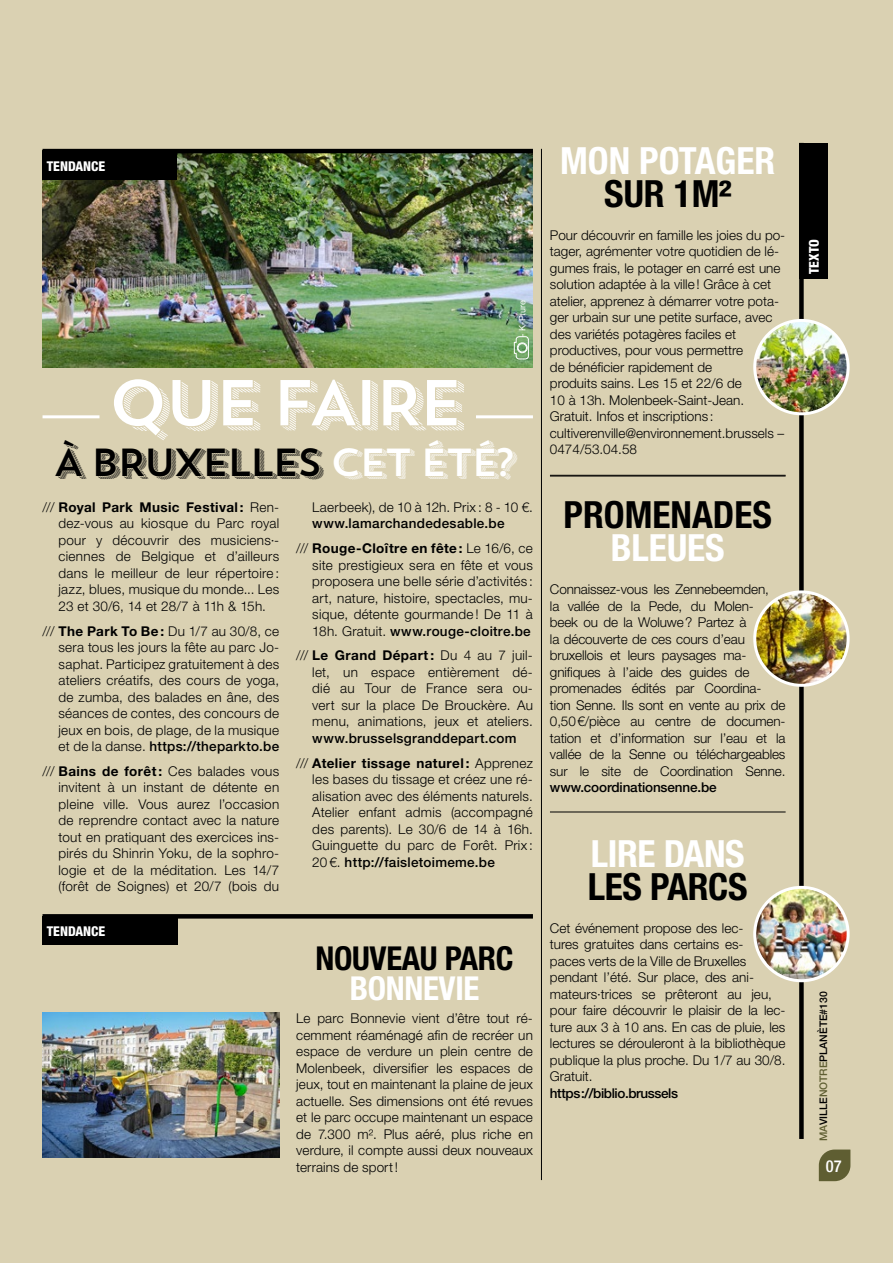
<style>
.page{position:relative;width:893px;height:1263px;background:#dad1b2}
.page>*{position:absolute;margin:0;border:0;box-sizing:border-box;transform-origin:0 0}
.t1{font:64.5px "Trend Sans Four";letter-spacing:-.135em;color:#fff}
.t2{font:39px "Trend Sans Four";letter-spacing:-.13em;color:#000}
.t3{font:700 condensed 37.5px "Helvetica Neue";color:#fff}
.t4{font:700 condensed 37.5px "Helvetica Neue";color:#000}
.t5{font:700 condensed 33px "Helvetica Neue";letter-spacing:-.01em;color:#000}
.t6{font:700 condensed 33px "Helvetica Neue";letter-spacing:-.01em;color:#fff}
.t7{font:500 condensed 16.5px "Helvetica Neue";color:#fff}
.t8{font:300 13.5px/16.5px "Helvetica Neue LT Std";letter-spacing:-.01em;color:#000;text-align:justify}
.t9{font:300 13.5px/16.5px "Helvetica Neue";color:#000}
.t10{font:500 13.5px/24.8px "Helvetica Neue LT Std";letter-spacing:.025em;color:#000}
.t11{font:300 13.5px "Helvetica Neue LT Std";letter-spacing:.02em;color:#000}
.t12{font:500 13.5px "Helvetica Neue";letter-spacing:-.01em;color:#000}
.t13{font:500 13.5px "Helvetica Neue";letter-spacing:-.03em;color:#000}
.t14{font:800 condensed 13.5px "Helvetica Neue";color:#fff}
.t15{font:500 10.5px "Helvetica Neue";color:#000}
.t16{font:9px "Helvetica Neue";color:#fff}
.s1{color:#fff}
.s2{font-weight:700}
.s3{font-weight:500}
.s4{font-weight:300}
.s5{color:#5f5e32}
</style>
<div class="page">
<hr style="left:541px;top:149px;width:1px;height:1031px;background:#000">
<div style="left:799px;top:143px;width:28px;height:135px;background:#000"></div>
<hr style="left:550px;top:476px;width:236px;height:1px;background:#000">
<hr style="left:550px;top:812px;width:236px;height:1px;background:#000">
<hr style="left:550px;top:475px;width:236px;height:1px;background:#000">
<svg style="left:819px;top:1149px;width:31px;height:32px"></svg>
<div style="left:799px;top:143px;width:5px;height:996px;background:#000"></div>
<img style="left:755px;top:320px;width:93px;height:94px;border-radius:47px">
<div style="left:753px;top:319px;width:97px;height:96px;border:3px solid #fff;border-radius:50%"></div>
<img style="left:755px;top:592px;width:93px;height:93px;border-radius:47px">
<div style="left:753px;top:590px;width:97px;height:97px;border:3px solid #fff;border-radius:50%"></div>
<img style="left:755px;top:887px;width:93px;height:94px;border-radius:47px">
<div style="left:753px;top:886px;width:97px;height:96px;border:3px solid #fff;border-radius:50%"></div>
<div style="left:43px;top:916px;width:135px;height:28px;background:#000"></div>
<svg style="left:43px;top:914px;width:490px;height:4px;background:#050504"></svg>
<hr style="left:476px;top:415px;width:57px;height:3px;background:#fff">
<hr style="left:43px;top:415px;width:56px;height:3px;background:#fff">
<img style="left:43px;top:153px;width:490px;height:214px">
<div style="left:43px;top:151px;width:134px;height:28px;background:#000"></div>
<hr style="left:43px;top:149px;width:490px;height:4px;background:#000">
<img style="left:43px;top:1013px;width:236px;height:144px">
<svg style="left:514px;top:336px;width:15px;height:23px"></svg>
<div style="left:518px;top:343px;width:9px;height:9px;border:1px solid #fff;border-radius:50%"></div>
<p class="t14" style="left:47px;top:157px;width:60px">TENDANCE</p>
<p class="t16" style="left:517px;top:337px;width:38px;rotate:-90deg">- K-Pture</p>
<h1 class="t1" style="left:105px;top:361px;width:362px">QUE FAIRE</h1>
<h2 class="t2" style="left:52px;top:438px;width:466px">À BRUXELLES <span class="s1">CET ÉTÉ?</span></h2>
<p class="t8" style="left:59px;top:498px;width:222px;text-indent:-16px">/// <span class="s2">Royal Park Music Festival :</span> Ren&shy;dez-vous au kiosque du Parc royal pour y découvrir des musiciens·- ciennes de Belgique et d’ailleurs dans le meilleur de leur répertoire : jazz, blues, musique du monde... Les 23 et 30/6, 14 et 28/7 à 11h &amp; 15h.</p>
<p class="t8" style="left:59px;top:622px;width:222px;text-indent:-16px">/// <span class="s2">The Park To Be :</span> Du 1/7 au 30/8, ce sera tous les jours la fête au parc Jo&shy;saphat. Participez gratuitement à des ateliers créatifs, des cours de yoga, de zumba, des balades en âne, des séances de contes, des concours de jeux en bois, de plage, de la musique et de la danse. <span class="s3">https://theparkto.be</span></p>
<p class="t8" style="left:59px;top:762px;width:222px;text-indent:-16px">/// <span class="s2">Bains de forêt:</span> Ces balades vous invitent à un instant de détente en pleine ville. Vous aurez l’occasion de reprendre contact avec la nature tout en pratiquant des exercices ins&shy;pirés du Shinrin Yoku, de la sophro&shy;logie et de la méditation. Les 14/7 (forêt de Soignes) et 20/7 (bois du</p>
<p class="t14" style="left:47px;top:923px;width:60px">TENDANCE</p>
<p class="t11" style="left:312px;top:499px;width:222px">Laerbeek), de 10 à 12h. Prix : 8 - 10 €.</p>
<p class="t10" style="left:296px;top:511px;width:238px;text-indent:16px">www.lamarchandedesable.be<br><span class="s4">///</span> <span class="s2">Rouge-Cloître en fête :</span> <span class="s4">Le 16/6, ce</span></p>
<p class="t8" style="left:312px;top:556px;width:222px">site prestigieux sera en fête et vous proposera une belle série d’activités : art, nature, histoire, spectacles, mu&shy;sique, détente gourmande ! De 11 à 18h. Gratuit. <span class="s3">www.rouge-cloitre.be</span></p>
<p class="t8" style="left:312px;top:647px;width:222px;text-indent:-16px">/// <span class="s2">Le Grand Départ:</span> Du 4 au 7 juil&shy;let, un espace entièrement dé&shy;dié au Tour de France sera ou&shy;vert sur la place De Brouckère. Au menu, animations, jeux et ateliers.</p>
<p class="t10" style="left:296px;top:725px;width:238px;text-align:center">www.brusselsgranddepart.com<br><span class="s4">///</span> <span class="s2">Atelier tissage naturel :</span> <span class="s4">Apprenez</span></p>
<p class="t8" style="left:312px;top:771px;width:222px">les bases du tissage et créez une ré&shy;alisation avec des éléments naturels.<br>Atelier enfant admis (accompagné des parents). Le 30/6 de 14 à 16h.<br>Guinguette du parc de Forêt. Prix :<br>20 €. <span class="s3">http://faisletoimeme.be</span></p>
<h3 class="t5" style="left:315px;top:938px;width:200px">NOUVEAU PARC</h3>
<h3 class="t6" style="left:350px;top:968px;width:131px">BONNEVIE</h3>
<p class="t9" style="left:296px;top:1010px;width:238px;text-align:justify">Le parc Bonnevie vient d’être tout ré&shy;cemment réaménagé afin de recréer un espace de verdure un plein centre de Molenbeek, diversifier les espaces de jeux, tout en maintenant la plaine de jeux actuelle. Ses dimensions ont été revues et le parc occupe maintenant un espace de 7.300 m². Plus aéré, plus riche en verdure, il compte aussi deux nouveaux terrains de sport!</p>
<h3 class="t3" style="left:560px;top:138px;width:217px">MON POTAGER</h3>
<h3 class="t4" style="left:604px;top:171px;width:128px">SUR 1M²</h3>
<p class="t9" style="left:550px;top:226px;width:237px">Pour découvrir en famille les joies du po&shy;tager, agrémenter votre quotidien de lé&shy;gumes frais, le potager en carré est une solution adaptée à la ville! Grâce à cet atelier, apprenez à démarrer votre pota&shy;ger urbain sur une petite surface, avec des variétés potagères faciles et productives, pour vous permettre<br>de bénéficier rapidement de<br>produits sains. Les 15 et 22/6 de<br>10 à 13h. Molenbeek-Saint-Jean.<br>Gratuit. Infos et inscriptions : cultiverenville@environnement.brussels – 0474/53.04.58</p>
<h3 class="t4" style="left:563px;top:492px;width:210px">PROMENADES</h3>
<h3 class="t3" style="left:611px;top:525px;width:115px">BLEUES</h3>
<p class="t8" style="left:550px;top:581px;width:237px;text-align:left">Connaissez-vous les Zennebeemden,<br>la vallée de la Pede, du Molen-<br>beek ou de la Woluwe? Partez à<br>la découverte de ces cours d’eau bruxellois et leurs paysages ma&shy;gnifiques à l’aide des guides de promenades édités par Coordina&shy;tion Senne. Ils sont en vente au prix de 0,50€/pièce au centre de documen&shy;tation et d’information sur l’eau et la vallée de la Senne ou téléchargeables sur le site de Coordination Senne.</p>
<p class="t12" style="left:550px;top:779px;width:168px">www.coordinationsenne.be</p>
<h3 class="t3" style="left:591px;top:831px;width:156px">LIRE DANS</h3>
<h3 class="t4" style="left:588px;top:864px;width:161px">LES PARCS</h3>
<p class="t9" style="left:550px;top:919px;width:237px">Cet événement propose des lec-<br>tures gratuites dans certains es-<br>paces verts de la Ville de Bruxelles pendant l’été. Sur place, des ani&shy;mateurs·trices se prêteront au jeu, pour faire découvrir le plaisir de la lec&shy;ture aux 3 à 10 ans. En cas de pluie, les lectures se dérouleront à la bibliothèque publique la plus proche. Du 1/7 au 30/8.<br>Gratuit.</p>
<p class="t13" style="left:550px;top:1085px;width:130px">https://biblio.brussels</p>
<p class="t14" style="left:806px;top:274px;width:36px;rotate:-90deg">TEXTO</p>
<p class="t15" style="left:817px;top:1141px;width:151px;rotate:-90deg"><span class="s5">MA</span>VILLE<span class="s5">NOTRE</span>PLANÈTE#130</p>
<p class="t7" style="left:826px;top:1156px;width:17px">07</p>
</div>
